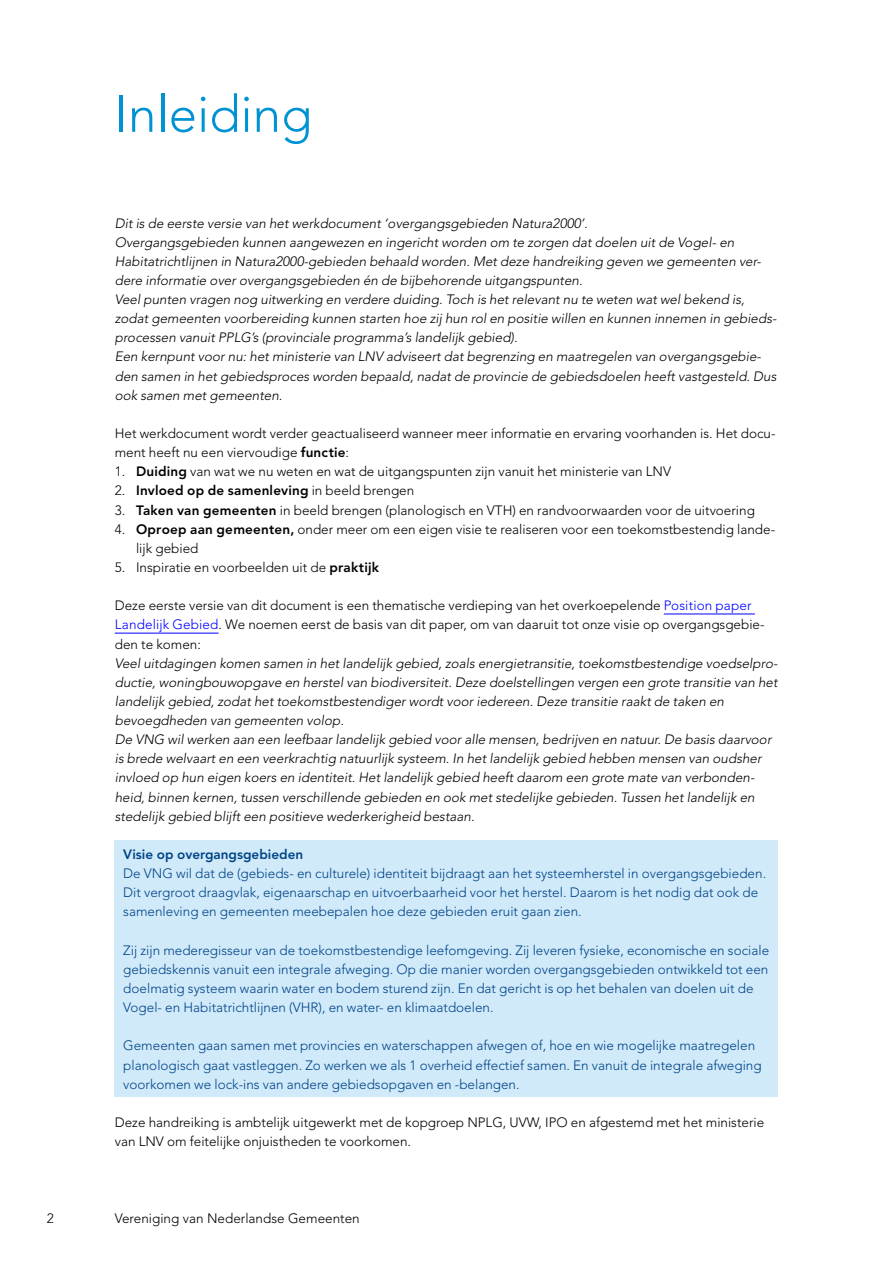
<style>
.page{position:relative;width:893px;height:1263px;background:#fff}
.page>*{position:absolute;margin:0;border:0;box-sizing:border-box;transform-origin:0 0}
.H1_-_VNG_-_Titel_med{font:300 51px "Avenir LT Std";color:#0093d3}
.VNG_-_Broodtekst{font:italic 300 13.5px/19.2px "Avenir LT Std";color:#000}
.VNG_-_Arceer_platte{font:300 13.5px/19.2px "Avenir LT Std";color:#048}
.VNG_-_Broodtekst-2{font:300 13.5px/19.2px "Avenir LT Std";color:#000}
.t1{font:800 13.5px "Avenir LT Std";letter-spacing:.015em;color:#000}
.VNG_-_Arceer_kop{font:800 13.5px "Avenir LT Std";color:#048}
.s1{font-weight:800}
.s2{font-weight:300}
.s3{color:#00f}
</style>
<div class="page">
<hr style="left:664px;top:614px;width:91px;height:1px;background:#00f">
<hr style="left:115px;top:633px;width:104px;height:1px;background:#00f">
<div style="left:115px;top:840px;width:663px;height:26px;background:#d1eaf9"></div>
<div style="left:115px;top:864px;width:663px;height:60px;background:#d1eaf9"></div>
<div style="left:115px;top:921px;width:663px;height:22px;background:#d1eaf9"></div>
<div style="left:115px;top:940px;width:663px;height:80px;background:#d1eaf9"></div>
<div style="left:115px;top:1017px;width:663px;height:22px;background:#d1eaf9"></div>
<div style="left:115px;top:1036px;width:663px;height:60px;background:#d1eaf9"></div>
<h1 class="H1_-_VNG_-_Titel_med" style="left:115px;top:84px;width:199px">Inleiding</h1>
<p class="VNG_-_Broodtekst" style="left:115px;top:213px;width:474px">Dit is de eerste versie van het werkdocument ‘overgangsgebieden Natura2000’.</p>
<p class="VNG_-_Broodtekst" style="left:115px;top:233px;width:648px">Overgangsgebieden kunnen aangewezen en ingericht worden om te zorgen dat doelen uit de Vogel- en<br>Habitatrichtlijnen in Natura2000-gebieden behaald worden. Met deze handreiking geven we gemeenten ver&shy;dere informatie over overgangsgebieden én de bijbehorende uitgangspunten.</p>
<p class="VNG_-_Broodtekst" style="left:115px;top:290px;width:663px">Veel punten vragen nog uitwerking en verdere duiding. Toch is het relevant nu te weten wat wel bekend is, zodat gemeenten voorbereiding kunnen starten hoe zij hun rol en positie willen en kunnen innemen in gebieds&shy;processen vanuit PPLG’s (provinciale programma’s landelijk gebied).</p>
<p class="VNG_-_Broodtekst" style="left:115px;top:347px;width:663px">Een kernpunt voor nu: het ministerie van LNV adviseert dat begrenzing en maatregelen van overgangsgebie&shy;den samen in het gebiedsproces worden bepaald, nadat de provincie de gebiedsdoelen heeft vastgesteld. Dus ook samen met gemeenten.</p>
<p class="VNG_-_Broodtekst-2" style="left:115px;top:424px;width:662px">Het werkdocument wordt verder geactualiseerd wanneer meer informatie en ervaring voorhanden is. Het docu&shy;ment heeft nu een viervoudige <span class="s1">functie</span>:</p>
<p class="VNG_-_Broodtekst-2" style="left:115px;top:462px;width:558px">1. <span class="s1">Duiding</span> van wat we nu weten en wat de uitgangspunten zijn vanuit het ministerie van LNV</p>
<p class="t1" style="left:115px;top:483px;width:301px"><span class="s2">2.</span> Invloed op de samenleving <span class="s2">in beeld brengen</span></p>
<p class="VNG_-_Broodtekst-2" style="left:115px;top:500px;width:642px">3. <span class="s1">Taken van gemeenten</span> in beeld brengen (planologisch en VTH) en randvoorwaarden voor de uitvoering</p>
<p class="VNG_-_Broodtekst-2" style="left:136px;top:519px;width:641px;text-indent:-21px">4. <span class="s1">Oproep aan gemeenten,</span> onder meer om een eigen visie te realiseren voor een toekomstbestendig lande&shy;lijk gebied</p>
<p class="VNG_-_Broodtekst-2" style="left:115px;top:558px;width:266px">5. Inspiratie en voorbeelden uit de <span class="s1">praktijk</span></p>
<p class="VNG_-_Broodtekst-2" style="left:115px;top:596px;width:651px">Deze eerste versie van dit document is een thematische verdieping van het overkoepelende <span class="s3">Position paper<br>Landelijk Gebied</span>. We noemen eerst de basis van dit paper, om van daaruit tot onze visie op overgangsgebie&shy;den te komen:</p>
<p class="VNG_-_Broodtekst" style="left:115px;top:654px;width:664px">Veel uitdagingen komen samen in het landelijk gebied, zoals energietransitie, toekomstbestendige voedselpro&shy;ductie, woningbouwopgave en herstel van biodiversiteit. Deze doelstellingen vergen een grote transitie van het landelijk gebied, zodat het toekomstbestendiger wordt voor iedereen. Deze transitie raakt de taken en bevoegdheden van gemeenten volop.</p>
<p class="VNG_-_Broodtekst" style="left:115px;top:730px;width:658px">De VNG wil werken aan een leefbaar landelijk gebied voor alle mensen, bedrijven en natuur. De basis daarvoor is brede welvaart en een veerkrachtig natuurlijk systeem. In het landelijk gebied hebben mensen van oudsher invloed op hun eigen koers en identiteit. Het landelijk gebied heeft daarom een grote mate van verbonden&shy;heid, binnen kernen, tussen verschillende gebieden en ook met stedelijke gebieden. Tussen het landelijk en stedelijk gebied blijft een positieve wederkerigheid bestaan.</p>
<p class="VNG_-_Arceer_kop" style="left:123px;top:846px;width:181px">Visie op overgangsgebieden</p>
<p class="VNG_-_Arceer_platte" style="left:123px;top:864px;width:644px">De VNG wil dat de (gebieds- en culturele) identiteit bijdraagt aan het systeemherstel in overgangsgebieden.<br>Dit vergroot draagvlak, eigenaarschap en uitvoerbaarheid voor het herstel. Daarom is het nodig dat ook de samenleving en gemeenten meebepalen hoe deze gebieden eruit gaan zien.</p>
<p class="VNG_-_Arceer_platte" style="left:123px;top:940px;width:647px">Zij zijn mederegisseur van de toekomstbestendige leefomgeving. Zij leveren fysieke, economische en sociale gebiedskennis vanuit een integrale afweging. Op die manier worden overgangsgebieden ontwikkeld tot een doelmatig systeem waarin water en bodem sturend zijn. En dat gericht is op het behalen van doelen uit de Vogel- en Habitatrichtlijnen (VHR), en water- en klimaatdoelen.</p>
<p class="VNG_-_Arceer_platte" style="left:123px;top:1036px;width:640px">Gemeenten gaan samen met provincies en waterschappen afwegen of, hoe en wie mogelijke maatregelen planologisch gaat vastleggen. Zo werken we als 1 overheid effectief samen. En vanuit de integrale afweging voorkomen we lock-ins van andere gebiedsopgaven en -belangen.</p>
<p class="VNG_-_Broodtekst-2" style="left:115px;top:1113px;width:651px">Deze handreiking is ambtelijk uitgewerkt met de kopgroep NPLG, UVW, IPO en afgestemd met het ministerie van LNV om feitelijke onjuistheden te voorkomen.</p>
<p class="VNG_-_Broodtekst-2" style="left:47px;top:1208px;width:9px">2</p>
<p class="VNG_-_Broodtekst-2" style="left:115px;top:1208px;width:246px">Vereniging van Nederlandse Gemeenten</p>
</div>
